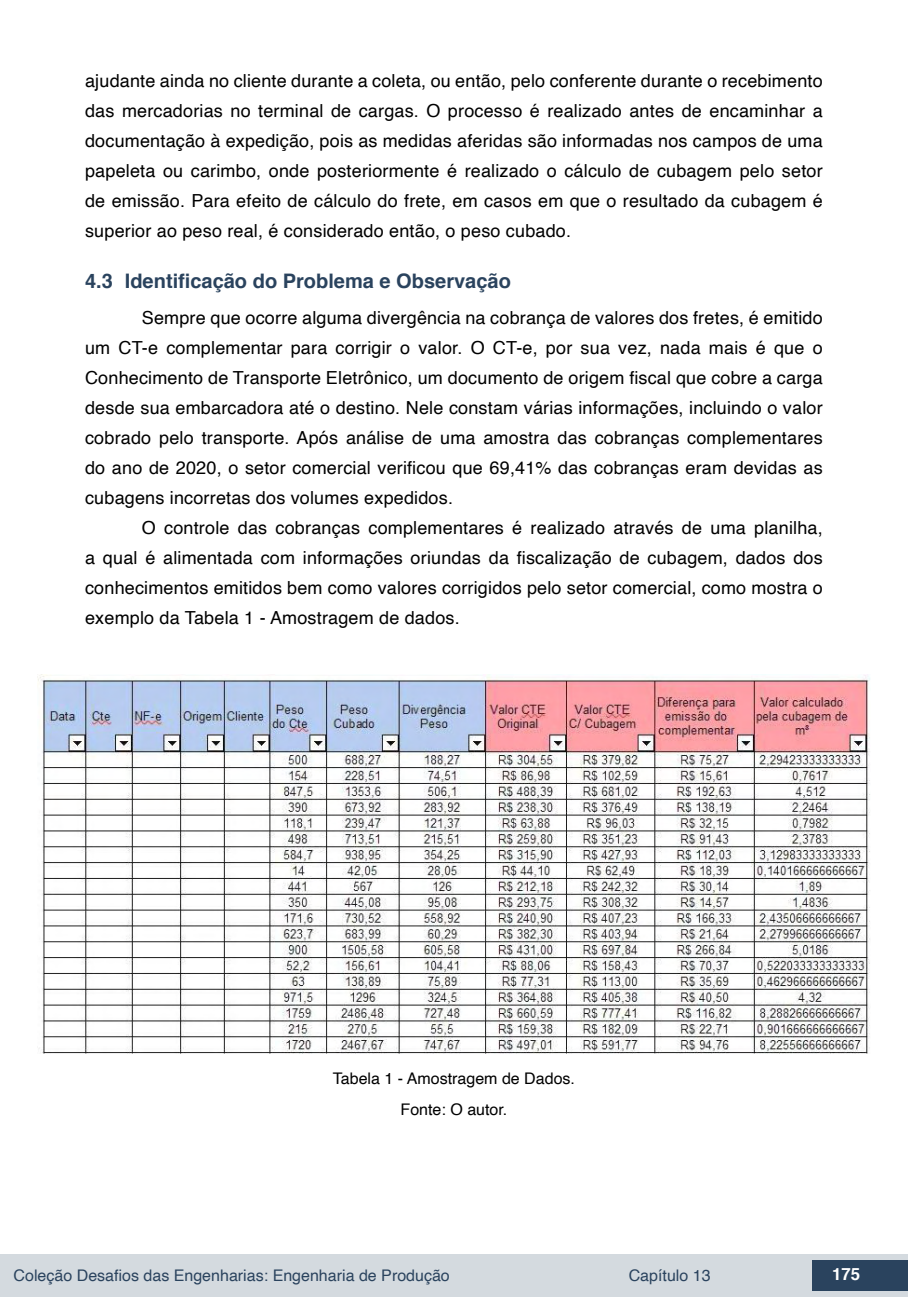
<style>
.page{position:relative;width:908px;height:1304px;background:#fff}
.page>*{position:absolute;margin:0;border:0;box-sizing:border-box;transform-origin:0 0}
.t1{font:700 20px "Helvetica";color:#2a435e}
.t2{font:18px/30px "Helvetica";letter-spacing:.01em;color:#000;text-align:justify}
.t3{font:700 16.8px "Helvetica";color:#fff}
.t4{font:16px "Helvetica";color:#2a435e}
.t5{font:16px/30.6px "Helvetica";color:#000;text-align:center}
</style>
<div class="page">
<div style="left:0;top:1254px;width:906px;height:43px;background:#d4dadf"></div>
<div style="left:812px;top:1261px;width:95px;height:30px;background:#2a435e"></div>
<img style="left:38px;top:675px;width:831px;height:379px">
<p class="t2" style="left:85px;top:66px;width:738px">ajudante ainda no cliente durante a coleta, ou então, pelo conferente durante o recebimento das mercadorias no terminal de cargas. O processo é realizado antes de encaminhar a documentação à expedição, pois as medidas aferidas são informadas nos campos de uma papeleta ou carimbo, onde posteriormente é realizado o cálculo de cubagem pelo setor de emissão. Para efeito de cálculo do frete, em casos em que o resultado da cubagem é superior ao peso real, é considerado então, o peso cubado.</p>
<p class="t1" style="left:85px;top:265px;width:427px">4.3 Identificação do Problema e Observação</p>
<p class="t2" style="left:85px;top:303px;width:738px;text-indent:57px">Sempre que ocorre alguma divergência na cobrança de valores dos fretes, é emitido um CT-e complementar para corrigir o valor. O CT-e, por sua vez, nada mais é que o Conhecimento de Transporte Eletrônico, um documento de origem fiscal que cobre a carga desde sua embarcadora até o destino. Nele constam várias informações, incluindo o valor cobrado pelo transporte. Após análise de uma amostra das cobranças complementares do ano de 2020, o setor comercial verificou que 69,41% das cobranças eram devidas as cubagens incorretas dos volumes expedidos.</p>
<p class="t2" style="left:85px;top:513px;width:738px;text-indent:57px">O controle das cobranças complementares é realizado através de uma planilha, a qual é alimentada com informações oriundas da fiscalização de cubagem, dados dos conhecimentos emitidos bem como valores corrigidos pelo setor comercial, como mostra o exemplo da Tabela 1 - Amostragem de dados.</p>
<p class="t5" style="left:333px;top:1064px;width:243px">Tabela 1 - Amostragem de Dados.<br>Fonte: O autor.</p>
<p class="t4" style="left:14px;top:1263px;width:437px">Coleção Desafios das Engenharias: Engenharia de Produção</p>
<p class="t4" style="left:628px;top:1263px;width:83px">Capítulo 13</p>
<p class="t3" style="left:831px;top:1261px;width:30px">175</p>
</div>
